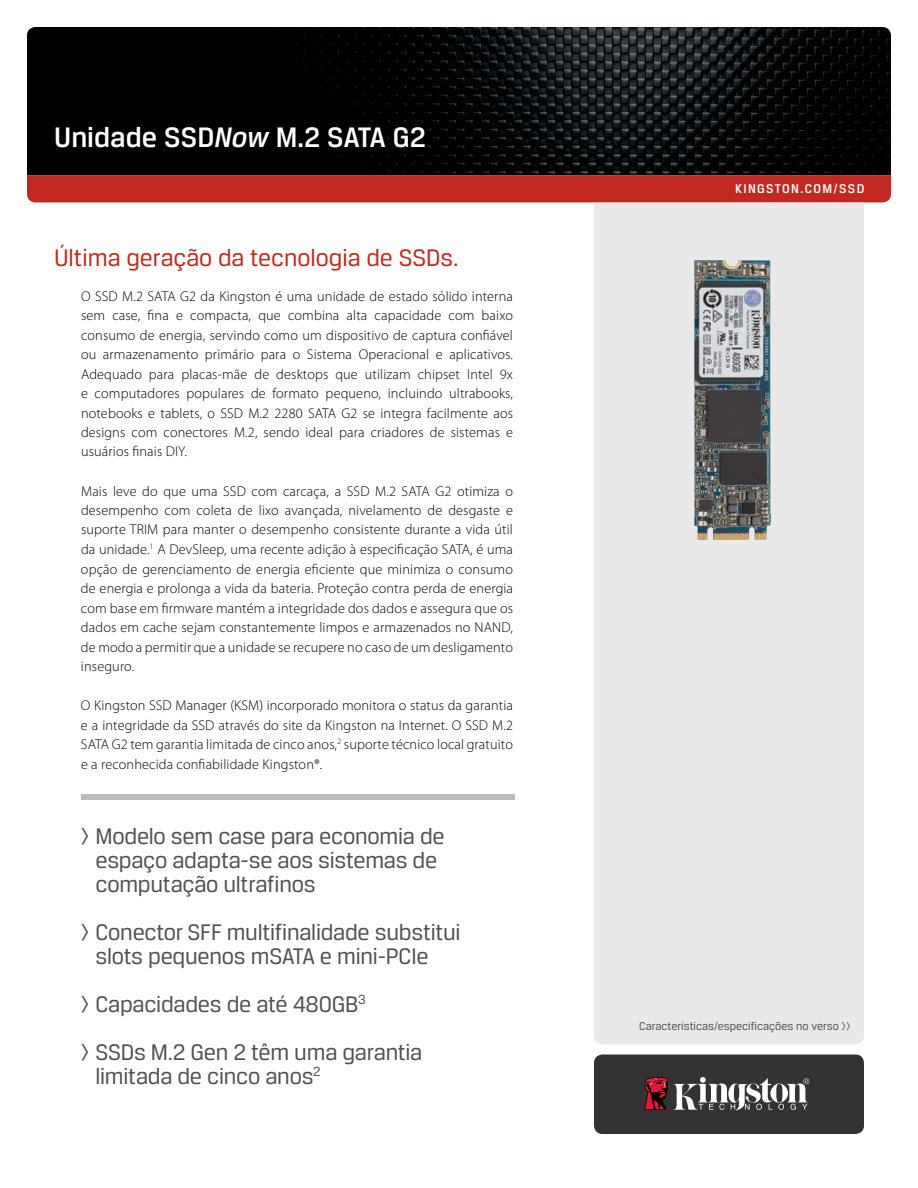
<style>
.page{position:relative;width:918px;height:1188px;background:#fff}
.page>*{position:absolute;margin:0;border:0;box-sizing:border-box;transform-origin:0 0}
.t1{font:500 30px "Breuer Text";color:#fff}
.t2{font:25.5px "Breuer Text";color:#c22821}
.t3{font:24px/24px "Breuer Text";letter-spacing:-.01em;color:#525051}
.t4{font:300 14.25px/19.5px "Myriad Pro";letter-spacing:.01em;color:#000;text-align:justify}
.t5{font:500 13.5px "Breuer Text";letter-spacing:.1em;color:#fff}
.t6{font:12px "Breuer Text";color:#525051}
.s1{font-style:italic}
</style>
<div class="page">
<img style="left:27px;top:27px;width:864px;height:148px">
<div style="left:27px;top:175px;width:864px;height:27px;background:#c22821"></div>
<div style="left:594px;top:202px;width:270px;height:842px;background:#eae9ea"></div>
<div style="left:594px;top:1054px;width:270px;height:80px;background:#333;border-radius:9px"></div>
<svg style="left:644px;top:1077px;width:165px;height:33px"></svg>
<div style="left:82px;top:794px;width:433px;height:6px;background:#babcbe"></div>
<img style="left:694px;top:260px;width:77px;height:280px">
<h1 class="t1" style="left:54px;top:121px;width:373px">Unidade SSD<span class="s1">Now</span> M.2 SATA G2</h1>
<h2 class="t2" style="left:54px;top:244px;width:406px">Última geração da tecnologia de SSDs.</h2>
<p class="t4" style="left:81px;top:286px;width:434px">O SSD M.2 SATA G2 da Kingston é uma unidade de estado sólido interna sem case, fina e compacta, que combina alta capacidade com baixo consumo de energia, servindo como um dispositivo de captura confiável ou armazenamento primário para o Sistema Operacional e aplicativos.<br>Adequado para placas-mãe de desktops que utilizam chipset Intel 9x e computadores populares de formato pequeno, incluindo ultrabooks, notebooks e tablets, o SSD M.2 2280 SATA G2 se integra facilmente aos designs com conectores M.2, sendo ideal para criadores de sistemas e usuários finais DIY.</p>
<p class="t4" style="left:81px;top:481px;width:434px">Mais leve do que uma SSD com carcaça, a SSD M.2 SATA G2 otimiza o desempenho com coleta de lixo avançada, nivelamento de desgaste e suporte TRIM para manter o desempenho consistente durante a vida útil da unidade.<sup>1</sup> A DevSleep, uma recente adição à especificação SATA, é uma opção de gerenciamento de energia eficiente que minimiza o consumo de energia e prolonga a vida da bateria. Proteção contra perda de energia com base em firmware mantém a integridade dos dados e assegura que os dados em cache sejam constantemente limpos e armazenados no NAND, de modo a permitir que a unidade se recupere no caso de um desligamento inseguro.</p>
<p class="t4" style="left:81px;top:695px;width:434px">O Kingston SSD Manager (KSM) incorporado monitora o status da garantia e a integridade da SSD através do site da Kingston na Internet. O SSD M.2<br>SATA G2 tem garantia limitada de cinco anos,<sup>2</sup> suporte técnico local gratuito e a reconhecida confiabilidade Kingston®.</p>
<h3 class="t3" style="left:95px;top:823px;width:351px;text-indent:-15px">&gt; Modelo sem case para economia de espaço adapta-se aos sistemas de computação ultrafinos</h3>
<h3 class="t3" style="left:95px;top:919px;width:367px;text-indent:-15px">&gt; Conector SFF multifinalidade substitui slots pequenos mSATA e mini-PCIe</h3>
<h3 class="t3" style="left:80px;top:979px;width:343px;line-height:48px">&gt; Capacidades de até 480GB<sup>3<br></sup>&gt; SSDs M.2 Gen 2 têm uma garantia</h3>
<h3 class="t3" style="left:95px;top:1063px;width:227px">limitada de cinco anos<sup>2</sup></h3>
<p class="t5" style="left:735px;top:181px;width:131px">KINGSTON.COM/SSD</p>
<p class="t6" style="left:639px;top:1020px;width:213px">Características/especificações no verso &gt;&gt;</p>
</div>
